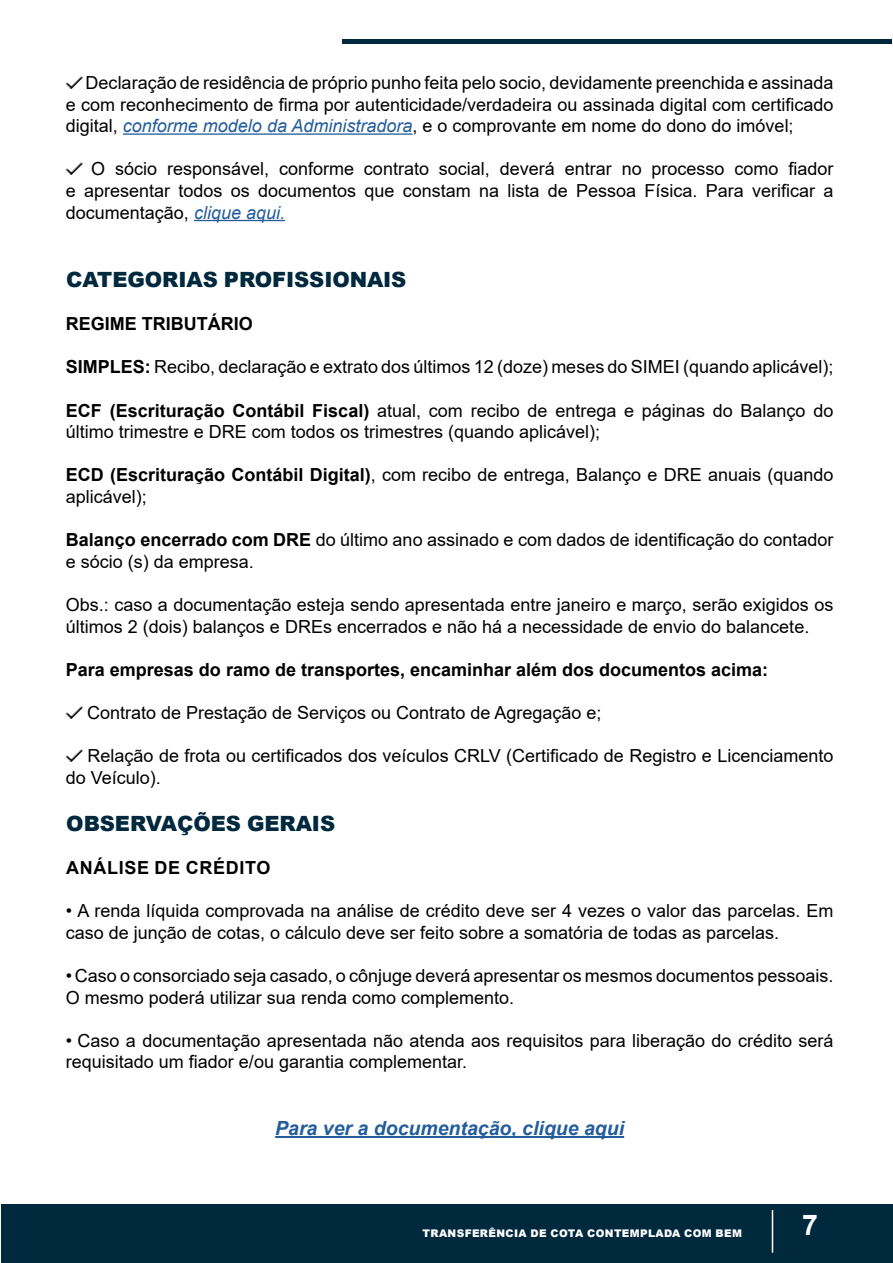
<style>
.page{position:relative;width:893px;height:1263px;background:#fff}
.page>*{position:absolute;margin:0;border:0;box-sizing:border-box;transform-origin:0 0}
.t1{font:700 28.5px "Arial";color:#fff}
.t2{font:900 21px "Arial";letter-spacing:-.005em;color:#00293e}
.t3{font:italic 700 19.5px "Arial";color:#245d9c}
.t4{font:18px/21.6px "Arial";color:#000}
.t5{font:700 18px "Arial";color:#000}
.t6{font:700 18px "Arial";letter-spacing:.035em;color:#000}
.t7{font:900 10.5px "Arial";letter-spacing:.035em;color:#fff}
.s1{font-style:italic;color:#245d9c}
.s2{font-weight:700}
</style>
<div class="page">
<div style="left:1px;top:1204px;width:891px;height:58px;background:#00293e"></div>
<hr style="left:342px;top:40px;width:550px;height:4px;background:#00293e">
<hr style="left:772px;top:1210px;width:1px;height:42px;background:#fff">
<hr style="left:123px;top:133px;width:289px;height:2px;background:#245d9c">
<hr style="left:194px;top:220px;width:91px;height:1px;background:#245d9c">
<hr style="left:275px;top:1136px;width:349px;height:2px;background:#245d9c">
<p class="t4" style="left:66px;top:72px;width:769px;text-align:justify;text-indent:20px">Declaração de residência de próprio punho feita pelo socio, devidamente preenchida e assinada e com reconhecimento de firma por autenticidade/verdadeira ou assinada digital com certificado digital, <span class="s1">conforme modelo da Administradora</span>, e o comprovante em nome do dono do imóvel;</p>
<p class="t4" style="left:66px;top:158px;width:769px;text-align:justify;text-indent:25px">O sócio responsável, conforme contrato social, deverá entrar no processo como fiador e apresentar todos os documentos que constam na lista de Pessoa Física. Para verificar a documentação, <span class="s1">clique aqui.</span></p>
<p class="t2" style="left:66px;top:264px;width:342px">CATEGORIAS PROFISSIONAIS</p>
<p class="t5" style="left:66px;top:311px;width:189px">REGIME TRIBUTÁRIO</p>
<p class="t4" style="left:66px;top:356px;width:769px"><span class="s2">SIMPLES:</span> Recibo, declaração e extrato dos últimos 12 (doze) meses do SIMEI (quando aplicável);</p>
<p class="t4" style="left:66px;top:399px;width:769px"><span class="s2">ECF (Escrituração Contábil Fiscal)</span> atual, com recibo de entrega e páginas do Balanço do último trimestre e DRE com todos os trimestres (quando aplicável);</p>
<p class="t4" style="left:66px;top:464px;width:769px"><span class="s2">ECD (Escrituração Contábil Digital)</span>, com recibo de entrega, Balanço e DRE anuais (quando aplicável);</p>
<p class="t4" style="left:66px;top:529px;width:769px"><span class="s2">Balanço encerrado com DRE</span> do último ano assinado e com dados de identificação do contador e sócio (s) da empresa.</p>
<p class="t4" style="left:66px;top:594px;width:769px">Obs.: caso a documentação esteja sendo apresentada entre janeiro e março, serão exigidos os últimos 2 (dois) balanços e DREs encerrados e não há a necessidade de envio do balancete.</p>
<p class="t5" style="left:66px;top:657px;width:704px">Para empresas do ramo de transportes, encaminhar além dos documentos acima:</p>
<p class="t4" style="left:87px;top:702px;width:516px">Contrato de Prestação de Serviços ou Contrato de Agregação e;</p>
<p class="t4" style="left:66px;top:745px;width:769px;text-indent:22px">Relação de frota ou certificados dos veículos CRLV (Certificado de Registro e Licenciamento do Veículo).</p>
<p class="t2" style="left:66px;top:808px;width:270px">OBSERVAÇÕES GERAIS</p>
<p class="t6" style="left:66px;top:855px;width:206px">ANÁLISE DE CRÉDITO</p>
<p class="t4" style="left:66px;top:900px;width:769px">• A renda líquida comprovada na análise de crédito deve ser 4 vezes o valor das parcelas. Em caso de junção de cotas, o cálculo deve ser feito sobre a somatória de todas as parcelas.</p>
<p class="t4" style="left:66px;top:965px;width:769px">• Caso o consorciado seja casado, o cônjuge deverá apresentar os mesmos documentos pessoais.<br>O mesmo poderá utilizar sua renda como complemento.</p>
<p class="t4" style="left:66px;top:1029px;width:769px">• Caso a documentação apresentada não atenda aos requisitos para liberação do crédito será requisitado um fiador e/ou garantia complementar.</p>
<p class="t3" style="left:275px;top:1115px;width:350px">Para ver a documentação, clique aqui</p>
<p class="t7" style="left:423px;top:1225px;width:321px">TRANSFERÊNCIA DE COTA CONTEMPLADA COM BEM</p>
<h1 class="t1" style="left:802px;top:1205px;width:17px">7</h1>
</div>
